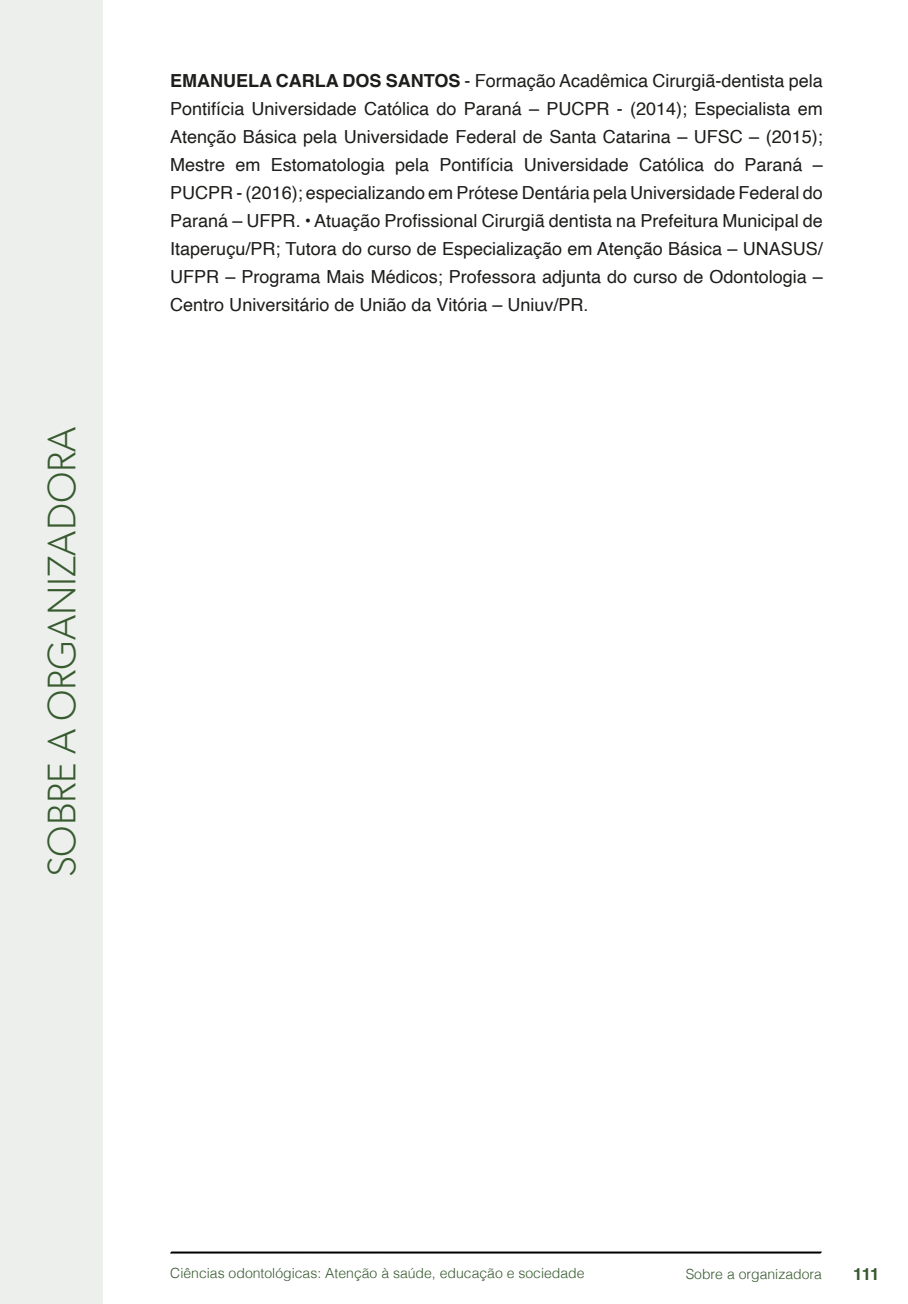
<style>
.page{position:relative;width:908px;height:1304px;background:#fff}
.page>*{position:absolute;margin:0;border:0;box-sizing:border-box;transform-origin:0 0}
.t1{font:300 40px "Gibson";color:#375a2f}
.t2{font:18px/28px "Helvetica";color:#1d1d1b;text-align:justify}
.t3{font:700 16.8px "Helvetica";color:#375a2f}
.t4{font:300 14px "Helvetica";color:#375a2f}
.s1{font-weight:700}
</style>
<div class="page">
<svg style="left:170px;top:1251px;width:651px;height:3px;background:#515151"></svg>
<div style="left:0;top:0;width:103px;height:1304px;background:#ecefec"></div>
<h1 class="t1" style="left:37px;top:877px;width:452px;rotate:-90deg">SOBRE A ORGANIZADORA</h1>
<p class="t2" style="left:170px;top:67px;width:653px"><span class="s1">EMANUELA CARLA DOS SANTOS</span> - Formação Acadêmica Cirurgiã-dentista pela Pontifícia Universidade Católica do Paraná – PUCPR - (2014); Especialista em Atenção Básica pela Universidade Federal de Santa Catarina – UFSC – (2015); Mestre em Estomatologia pela Pontifícia Universidade Católica do Paraná – PUCPR - (2016); especializando em Prótese Dentária pela Universidade Federal do Paraná – UFPR. • Atuação Profissional Cirurgiã dentista na Prefeitura Municipal de Itaperuçu/PR; Tutora do curso de Especialização em Atenção Básica – UNASUS/ UFPR – Programa Mais Médicos; Professora adjunta do curso de Odontologia – Centro Universitário de União da Vitória – Uniuv/PR.</p>
<p class="t4" style="left:170px;top:1261px;width:415px">Ciências odontológicas: Atenção à saúde, educação e sociedade</p>
<p class="t4" style="left:685px;top:1262px;width:138px">Sobre a organizadora</p>
<p class="t3" style="left:852px;top:1264px;width:28px">111</p>
</div>
